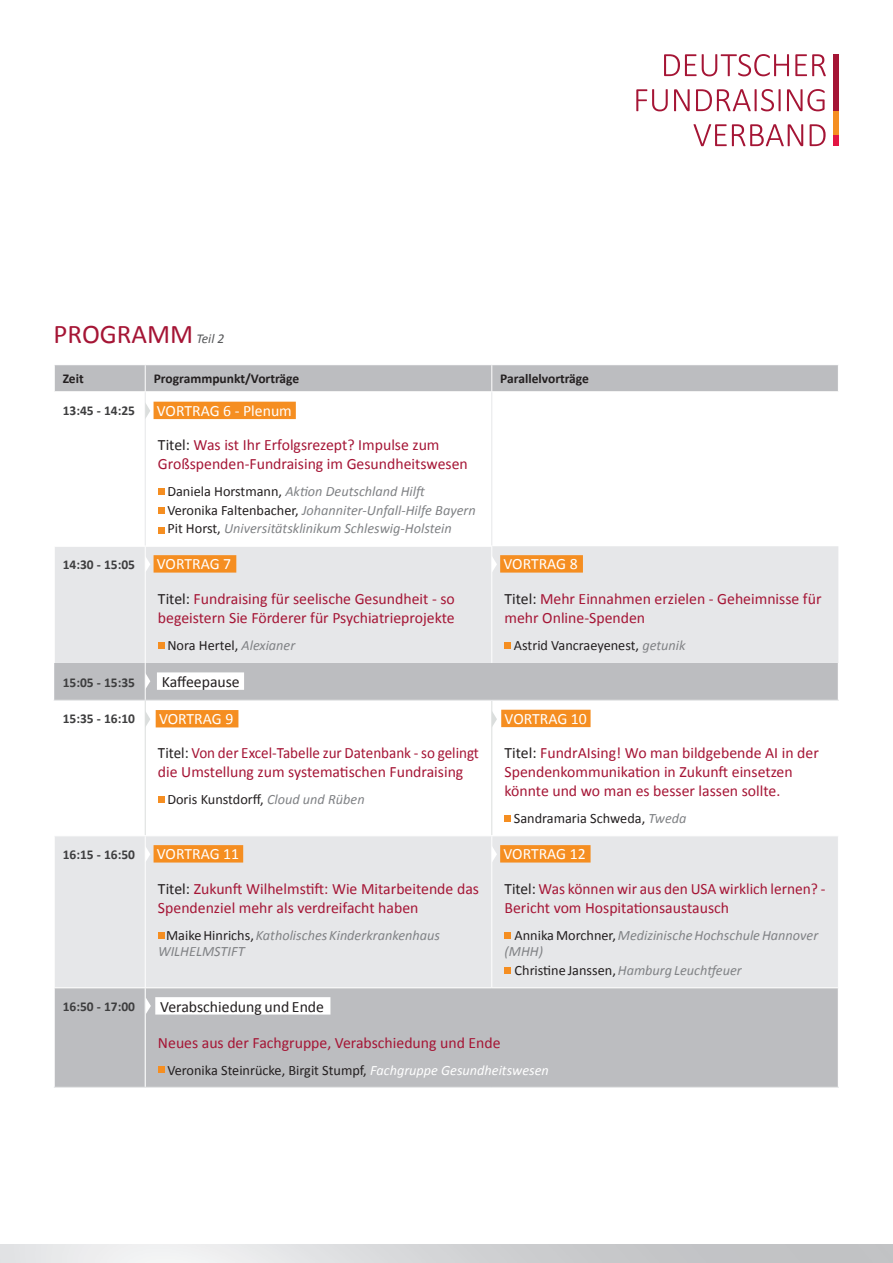
<style>
.page{position:relative;width:893px;height:1263px;background:#fff}
.page>*{position:absolute;margin:0;border:0;box-sizing:border-box;transform-origin:0 0}
.t1{font:27px "Calibri";color:#a51535}
.t2{font:15.75px/18.9px "Calibri";color:#a51535}
.t3{font:15.75px/18.9px "Calibri";color:#a51535;scale:.96 1}
.t4{font:15.75px "Calibri";color:#fff}
.t5{font:15.75px "Calibri";color:#231f20}
.t6{font:italic 14.25px/18.9px "Calibri";color:#808285}
.t7{font:14.25px "Calibri";color:#231f20}
.t8{font:700 13.5px "Calibri";color:#3e3e3f}
.t9{font:700 13.5px "Calibri";color:#231f20}
.s1{font-style:italic;font-size:13.5px;color:#57585a}
.s2{color:#231f20}
.s3{font-style:normal;color:#231f20}
.s4{font-style:italic;color:#808285}
.s5{font-style:italic;color:#fff}
</style>
<div class="page">
<div style="left:833px;top:135px;width:6px;height:11px;background:#e31643"></div>
<div style="left:833px;top:54px;width:6px;height:57px;background:#a51535"></div>
<div style="left:833px;top:111px;width:6px;height:24px;background:#f58e21"></div>
<svg style="left:664px;top:54px;width:125px;height:22px"></svg>
<svg style="left:795px;top:54px;width:31px;height:22px"></svg>
<svg style="left:636px;top:89px;width:32px;height:22px"></svg>
<svg style="left:674px;top:89px;width:16px;height:22px"></svg>
<svg style="left:696px;top:89px;width:85px;height:22px"></svg>
<svg style="left:787px;top:89px;width:38px;height:22px"></svg>
<svg style="left:693px;top:124px;width:110px;height:22px"></svg>
<svg style="left:810px;top:124px;width:16px;height:22px"></svg>
<div style="left:55px;top:365px;width:783px;height:722px;background:#bcbdc0"></div>
<svg style="left:55px;top:392px;width:783px;height:154px"></svg>
<svg style="left:54px;top:546px;width:784px;height:441px;fill:#e6e7e9"></svg>
<hr style="left:145px;top:391px;width:347px;height:1px;background:#fff">
<hr style="left:492px;top:391px;width:347px;height:1px;background:#fff">
<svg style="left:54px;top:365px;width:1px;height:27px"></svg>
<hr style="left:54px;top:701px;width:1px;height:134px;background:#fff">
<hr style="left:55px;top:391px;width:90px;height:1px;background:#fff">
<svg style="left:145px;top:365px;width:1px;height:26px"></svg>
<svg style="left:491px;top:365px;width:1px;height:26px"></svg>
<hr style="left:491px;top:392px;width:1px;height:154px;background:#e6e7e9">
<hr style="left:145px;top:392px;width:1px;height:154px;background:#e6e7e9">
<hr style="left:145px;top:663px;width:1px;height:37px;background:#fff">
<hr style="left:145px;top:701px;width:1px;height:134px;background:#dbdedd">
<hr style="left:491px;top:701px;width:1px;height:134px;background:#dbdedd">
<hr style="left:54px;top:700px;width:91px;height:1px;background:#e6e7e9">
<hr style="left:145px;top:700px;width:347px;height:1px;background:#e6e7e9">
<hr style="left:492px;top:700px;width:347px;height:1px;background:#e6e7e9">
<hr style="left:54px;top:547px;width:1px;height:116px;background:#fff">
<hr style="left:54px;top:546px;width:91px;height:1px;background:#fff">
<hr style="left:145px;top:546px;width:347px;height:1px;background:#fff">
<hr style="left:145px;top:547px;width:1px;height:116px;background:#fff">
<hr style="left:54px;top:836px;width:1px;height:151px;background:#fff">
<hr style="left:54px;top:835px;width:91px;height:1px;background:#fff">
<hr style="left:145px;top:835px;width:347px;height:1px;background:#fff">
<hr style="left:492px;top:835px;width:347px;height:1px;background:#fff">
<hr style="left:145px;top:836px;width:1px;height:151px;background:#fff">
<hr style="left:491px;top:836px;width:1px;height:151px;background:#fff">
<hr style="left:54px;top:987px;width:91px;height:1px;background:#fff">
<hr style="left:145px;top:987px;width:347px;height:1px;background:#fff">
<hr style="left:492px;top:987px;width:347px;height:1px;background:#fff">
<hr style="left:145px;top:988px;width:1px;height:99px;background:#fff">
<hr style="left:54px;top:1087px;width:91px;height:1px;background:#e6e7e9">
<hr style="left:145px;top:1087px;width:347px;height:1px;background:#e6e7e9">
<hr style="left:492px;top:1087px;width:347px;height:1px;background:#e6e7e9">
<hr style="left:491px;top:547px;width:1px;height:116px;background:#fff">
<svg style="left:158px;top:488px;width:6px;height:6px"></svg>
<svg style="left:158px;top:507px;width:6px;height:6px"></svg>
<svg style="left:158px;top:527px;width:6px;height:6px"></svg>
<div style="left:158px;top:642px;width:6px;height:7px;background:#f58e21"></div>
<div style="left:505px;top:642px;width:6px;height:7px;background:#f58e21"></div>
<div style="left:158px;top:796px;width:6px;height:7px;background:#f58e21"></div>
<svg style="left:505px;top:815px;width:6px;height:6px"></svg>
<svg style="left:158px;top:932px;width:6px;height:6px"></svg>
<svg style="left:505px;top:932px;width:6px;height:6px"></svg>
<svg style="left:505px;top:967px;width:6px;height:6px"></svg>
<svg style="left:158px;top:1067px;width:6px;height:6px"></svg>
<svg style="left:157px;top:672px;width:87px;height:18px"></svg>
<svg style="left:156px;top:710px;width:82px;height:17px"></svg>
<div style="left:146px;top:402px;width:150px;height:17px;background:#f58e21"></div>
<svg style="left:146px;top:555px;width:90px;height:18px"></svg>
<svg style="left:492px;top:555px;width:91px;height:18px"></svg>
<svg style="left:146px;top:845px;width:97px;height:17px"></svg>
<svg style="left:146px;top:711px;width:4px;height:16px"></svg>
<svg style="left:492px;top:710px;width:99px;height:17px"></svg>
<svg style="left:145px;top:673px;width:5px;height:16px"></svg>
<svg style="left:146px;top:997px;width:184px;height:17px"></svg>
<svg style="left:492px;top:845px;width:99px;height:17px"></svg>
<h1 class="t1" style="left:54px;top:315px;width:172px">PROGRAMM <span class="s1">Teil 2</span></h1>
<p class="t9" style="left:63px;top:369px;width:23px">Zeit</p>
<p class="t9" style="left:154px;top:369px;width:147px">Programmpunkt/Vorträge</p>
<p class="t9" style="left:500px;top:369px;width:90px">Parallelvorträge</p>
<p class="t8" style="left:63px;top:401px;width:74px">13:45 - 14:25</p>
<p class="t2" style="left:158px;top:435px;width:311px"><span class="s2">Titel:</span> Was ist Ihr Erfolgsrezept? Impulse zum<br>Großspenden-Fundraising im Gesundheitswesen</p>
<p class="t6" style="left:167px;top:481px;width:310px"><span class="s3">Daniela Horstmann,</span> Aktion Deutschland Hilft<br><span class="s3">Veronika Faltenbacher,</span> Johanniter-Unfall-Hilfe Bayern<br><span class="s3">Pit Horst,</span> Universitätsklinikum Schleswig-Holstein</p>
<p class="t8" style="left:63px;top:555px;width:74px">14:30 - 15:05</p>
<p class="t2" style="left:158px;top:589px;width:298px"><span class="s2">Titel:</span> Fundraising für seelische Gesundheit - so begeistern Sie Förderer für Psychiatrieprojekte</p>
<p class="t7" style="left:167px;top:635px;width:129px">Nora Hertel, <span class="s4">Alexianer</span></p>
<p class="t4" style="left:157px;top:400px;width:136px">VORTRAG 6 - Plenum</p>
<p class="t4" style="left:157px;top:553px;width:76px">VORTRAG 7</p>
<p class="t4" style="left:503px;top:553px;width:76px">VORTRAG 8</p>
<p class="t2" style="left:505px;top:589px;width:318px"><span class="s2">Titel:</span> Mehr Einnahmen erzielen - Geheimnisse für mehr Online-Spenden</p>
<p class="t7" style="left:514px;top:635px;width:173px">Astrid Vancraeyenest, <span class="s4">getunik</span></p>
<p class="t8" style="left:63px;top:673px;width:74px">15:05 - 15:35</p>
<p class="t8" style="left:63px;top:709px;width:74px">15:35 - 16:10</p>
<p class="t5" style="left:162px;top:671px;width:79px">Kaffeepause</p>
<p class="t4" style="left:159px;top:708px;width:76px">VORTRAG 9</p>
<p class="t4" style="left:505px;top:708px;width:84px">VORTRAG 10</p>
<p class="t3" style="left:158px;top:743px;width:336px"><span class="s2">Titel:</span> Von der Excel-Tabelle zur Datenbank - so gelingt die Umstellung zum systematischen Fundraising</p>
<p class="t7" style="left:167px;top:789px;width:199px">Doris Kunstdorff, <span class="s4">Cloud und Rüben</span></p>
<p class="t2" style="left:505px;top:743px;width:316px"><span class="s2">Titel:</span> FundrAIsing! Wo man bildgebende AI in der<br>Spendenkommunikation in Zukunft einsetzen könnte und wo man es besser lassen sollte.</p>
<p class="t7" style="left:514px;top:808px;width:174px">Sandramaria Schweda, <span class="s4">Tweda</span></p>
<p class="t8" style="left:63px;top:845px;width:74px">16:15 - 16:50</p>
<p class="t4" style="left:157px;top:843px;width:84px">VORTRAG 11</p>
<p class="t4" style="left:503px;top:843px;width:84px">VORTRAG 12</p>
<p class="t2" style="left:158px;top:879px;width:323px"><span class="s2">Titel:</span> Zukunft Wilhelmstift: Wie Mitarbeitende das<br>Spendenziel mehr als verdreifacht haben</p>
<p class="t6" style="left:158px;top:926px;width:283px;line-height:16.5px;text-indent:8px"><span class="s3">Maike Hinrichs,</span> Katholisches Kinderkrankenhaus<br>WILHELMSTIFT</p>
<p class="t2" style="left:505px;top:879px;width:322px"><span class="s2">Titel:</span> Was können wir aus den USA wirklich lernen? -<br>Bericht vom Hospitationsaustausch</p>
<p class="t6" style="left:505px;top:926px;width:315px;line-height:16.5px;text-indent:10px"><span class="s3">Annika Morchner,</span> Medizinische Hochschule Hannover (MHH)</p>
<p class="t6" style="left:515px;top:960px;width:229px"><span class="s3">Christine Janssen,</span> Hamburg Leuchtfeuer</p>
<p class="t8" style="left:63px;top:997px;width:74px">16:50 - 17:00</p>
<p class="t5" style="left:160px;top:995px;width:165px">Verabschiedung und Ende</p>
<p class="t2" style="left:158px;top:1032px;width:344px">Neues aus der Fachgruppe, Verabschiedung und Ende</p>
<p class="t7" style="left:167px;top:1060px;width:383px">Veronika Steinrücke, Birgit Stumpf, <span class="s5">Fachgruppe Gesundheitswesen</span></p>
</div>
